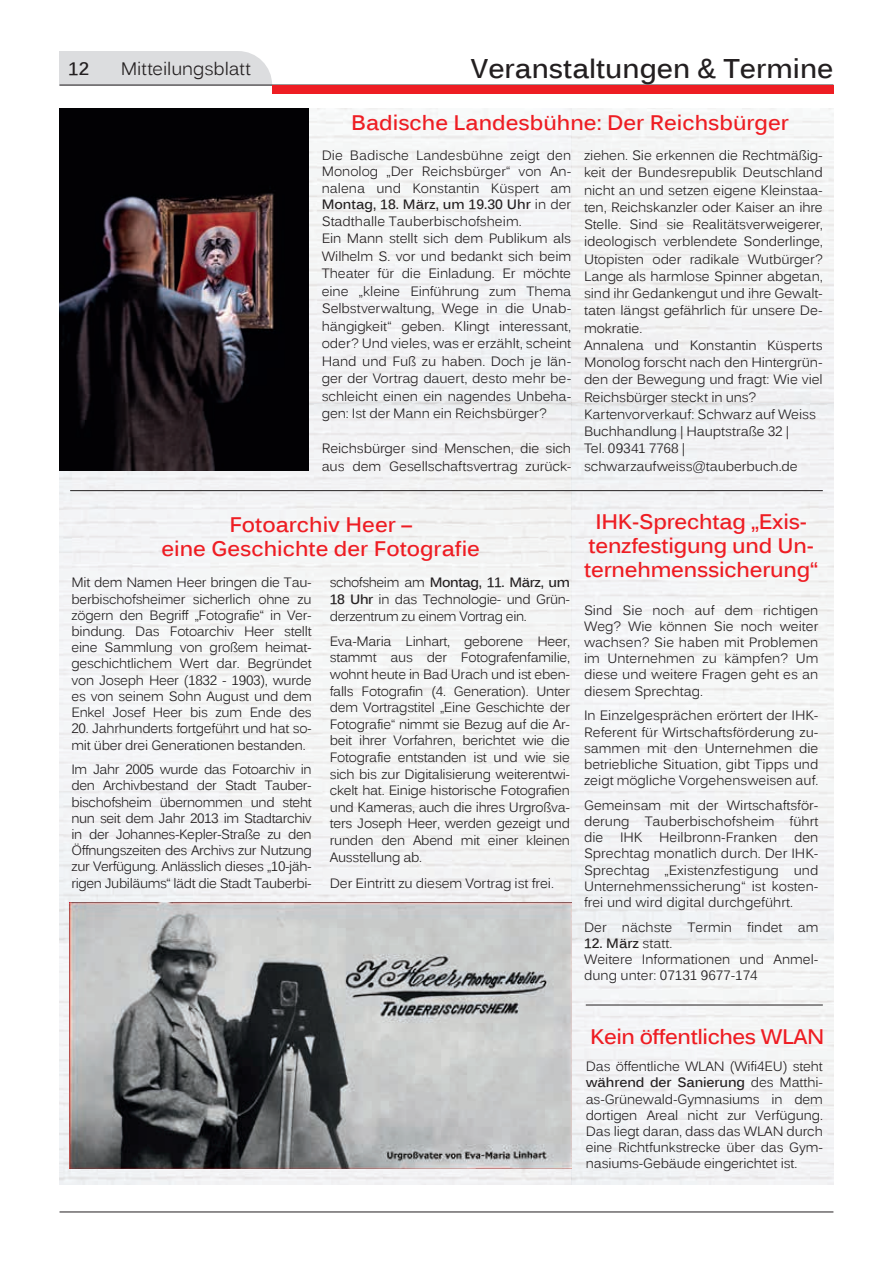
<style>
.page{position:relative;width:893px;height:1263px;background:#fff}
.page>*{position:absolute;margin:0;border:0;box-sizing:border-box;transform-origin:0 0}
.t1{font:700 27px "Kalinga";color:#231f20}
.t2{font:700 21px/24px "Kalinga";color:#ee1d23;text-align:center}
.t3{font:700 21px "Kalinga";letter-spacing:-.02em;color:#ee1d23}
.t4{font:18px "Kalinga";letter-spacing:-.005em;color:#231f20}
.t5{font:700 18px "Kalinga";color:#231f20}
.t6{font:13.5px/16.2px "Kalinga";letter-spacing:-.01em;color:#231f20;text-align:justify}
.s1{font-weight:700}
</style>
<div class="page">
<hr style="left:60px;top:1211px;width:773px;height:1px;background:#231f20">
<svg style="left:60px;top:51px;width:773px;height:43px"></svg>
<img style="left:60px;top:108px;width:773px;height:1076px">
<hr style="left:70px;top:490px;width:753px;height:1px;background:#231f20">
<img style="left:59px;top:108px;width:250px;height:362px">
<img style="left:70px;top:902px;width:502px;height:267px">
<hr style="left:586px;top:1005px;width:237px;height:1px;background:#231f20">
<h3 class="t5" style="left:68px;top:57px;width:23px">12</h3>
<h3 class="t4" style="left:121px;top:57px;width:132px">Mitteilungsblatt</h3>
<h1 class="t1" style="left:471px;top:51px;width:364px">Veranstaltungen &amp; Termine</h1>
<h2 class="t2" style="left:351px;top:113px;width:439px">Badische Landesbühne: Der Reichsbürger</h2>
<p class="t6" style="left:322px;top:148px;width:251px;line-height:17.2px;text-align:left">Die Badische Landesbühne zeigt den Monolog „Der Reichsbürger“ von An&shy;nalena und Konstantin Küspert am <span class="s1">Montag, 18. März, um 19.30 Uhr</span> in der Stadthalle Tauberbischofsheim.<br>Ein Mann stellt sich dem Publikum als Wilhelm S. vor und bedankt sich beim Theater für die Einladung. Er möchte eine „kleine Einführung zum Thema Selbstverwaltung, Wege in die Unab&shy;hängigkeit“ geben. Klingt interessant, oder? Und vieles, was er erzählt, scheint Hand und Fuß zu haben. Doch je län&shy;ger der Vortrag dauert, desto mehr be&shy;schleicht einen ein nagendes Unbeha&shy;gen: Ist der Mann ein Reichsbürger?</p>
<p class="t6" style="left:322px;top:441px;width:251px;line-height:17.5px">Reichsbürger sind Menschen, die sich aus dem Gesellschaftsvertrag zurück-</p>
<p class="t6" style="left:584px;top:148px;width:240px;line-height:17.2px;text-align:left">ziehen. Sie erkennen die Rechtmäßig&shy;keit der Bundesrepublik Deutschland nicht an und setzen eigene Kleinstaa&shy;ten, Reichskanzler oder Kaiser an ihre Stelle. Sind sie Realitätsverweigerer, ideologisch verblendete Sonderlinge, Utopisten oder radikale Wutbürger?<br>Lange als harmlose Spinner abgetan, sind ihr Gedankengut und ihre Gewalt&shy;taten längst gefährlich für unsere De&shy;mokratie.<br>Annalena und Konstantin Küsperts Monolog forscht nach den Hintergrün&shy;den der Bewegung und fragt: Wie viel Reichsbürger steckt in uns?<br>Kartenvorverkauf: Schwarz auf Weiss Buchhandlung | Hauptstraße 32 |<br>Tel. 09341 7768 | schwarzaufweiss@tauberbuch.de</p>
<h2 class="t2" style="left:161px;top:514px;width:320px">Fotoarchiv Heer –<br>eine Geschichte der Fotografie</h2>
<p class="t6" style="left:71px;top:576px;width:242px">Mit dem Namen Heer bringen die Tau&shy;berbischofsheimer sicherlich ohne zu zögern den Begriff „Fotografie“ in Ver&shy;bindung. Das Fotoarchiv Heer stellt eine Sammlung von großem heimat&shy;geschichtlichem Wert dar. Begründet von Joseph Heer (1832 - 1903), wurde es von seinem Sohn August und dem Enkel Josef Heer bis zum Ende des</p>
<p class="t6" style="left:71px;top:722px;width:242px">20. Jahrhunderts fortgeführt und hat so&shy;mit über drei Generationen bestanden.</p>
<p class="t6" style="left:71px;top:763px;width:242px">Im Jahr 2005 wurde das Fotoarchiv in den Archivbestand der Stadt Tauber&shy;bischofsheim übernommen und steht nun seit dem Jahr 2013 im Stadtarchiv in der Johannes-Kepler-Straße zu den Öffnungszeiten des Archivs zur Nutzung zur Verfügung. Anlässlich dieses „10-jäh&shy;rigen Jubiläums“ lädt die Stadt Tauberbi-</p>
<p class="t6" style="left:330px;top:576px;width:242px;line-height:16.6px">schofsheim am <span class="s1">Montag, 11. März, um 18 Uhr</span> in das Technologie- und Grün&shy;derzentrum zu einem Vortrag ein.</p>
<p class="t6" style="left:330px;top:634px;width:242px;line-height:16.6px">Eva-Maria Linhart, geborene Heer, stammt aus der Fotografenfamilie, wohnt heute in Bad Urach und ist eben&shy;falls Fotografin (4. Generation). Unter dem Vortragstitel „Eine Geschichte der Fotografie“ nimmt sie Bezug auf die Ar&shy;beit ihrer Vorfahren, berichtet wie die Fotografie entstanden ist und wie sie sich bis zur Digitalisierung weiterentwi&shy;ckelt hat. Einige historische Fotografien und Kameras, auch die ihres Urgroßva&shy;ters Joseph Heer, werden gezeigt und runden den Abend mit einer kleinen Ausstellung ab.</p>
<p class="t6" style="left:330px;top:876px;width:226px">Der Eintritt zu diesem Vortrag ist frei.</p>
<h2 class="t2" style="left:584px;top:512px;width:235px">IHK-Sprechtag „Exis&shy;tenzfestigung und Un&shy;ternehmenssicherung“</h2>
<p class="t6" style="left:584px;top:603px;width:236px">Sind Sie noch auf dem richtigen Weg? Wie können Sie noch weiter wachsen? Sie haben mit Problemen im Unternehmen zu kämpfen? Um diese und weitere Fragen geht es an diesem Sprechtag.</p>
<p class="t6" style="left:584px;top:709px;width:236px">In Einzelgesprächen erörtert der IHK-Referent für Wirtschaftsförderung zu&shy;sammen mit den Unternehmen die betriebliche Situation, gibt Tipps und zeigt mögliche Vorgehensweisen auf.</p>
<p class="t6" style="left:584px;top:798px;width:236px">Gemeinsam mit der Wirtschaftsför&shy;derung Tauberbischofsheim führt die IHK Heilbronn-Franken den Sprechtag monatlich durch. Der IHK-Sprechtag „Existenzfestigung und Unternehmenssicherung“ ist kosten&shy;frei und wird digital durchgeführt.</p>
<p class="t6" style="left:584px;top:920px;width:236px">Der nächste Termin findet am</p>
<p class="t6" style="left:584px;top:936px;width:236px;text-align:left"><span class="s1">12. März</span> statt.<br>Weitere Informationen und Anmel&shy;dung unter: 07131 9677-174</p>
<h2 class="t3" style="left:590px;top:1023px;width:236px">Kein öffentliches WLAN</h2>
<p class="t6" style="left:586px;top:1060px;width:239px">Das öffentliche WLAN (Wifi4EU) steht <span class="s1">während der Sanierung</span> des Matthi&shy;as-Grünewald-Gymnasiums in dem dortigen Areal nicht zur Verfügung.<br>Das liegt daran, dass das WLAN durch eine Richtfunkstrecke über das Gym&shy;nasiums-Gebäude eingerichtet ist.</p>
</div>
